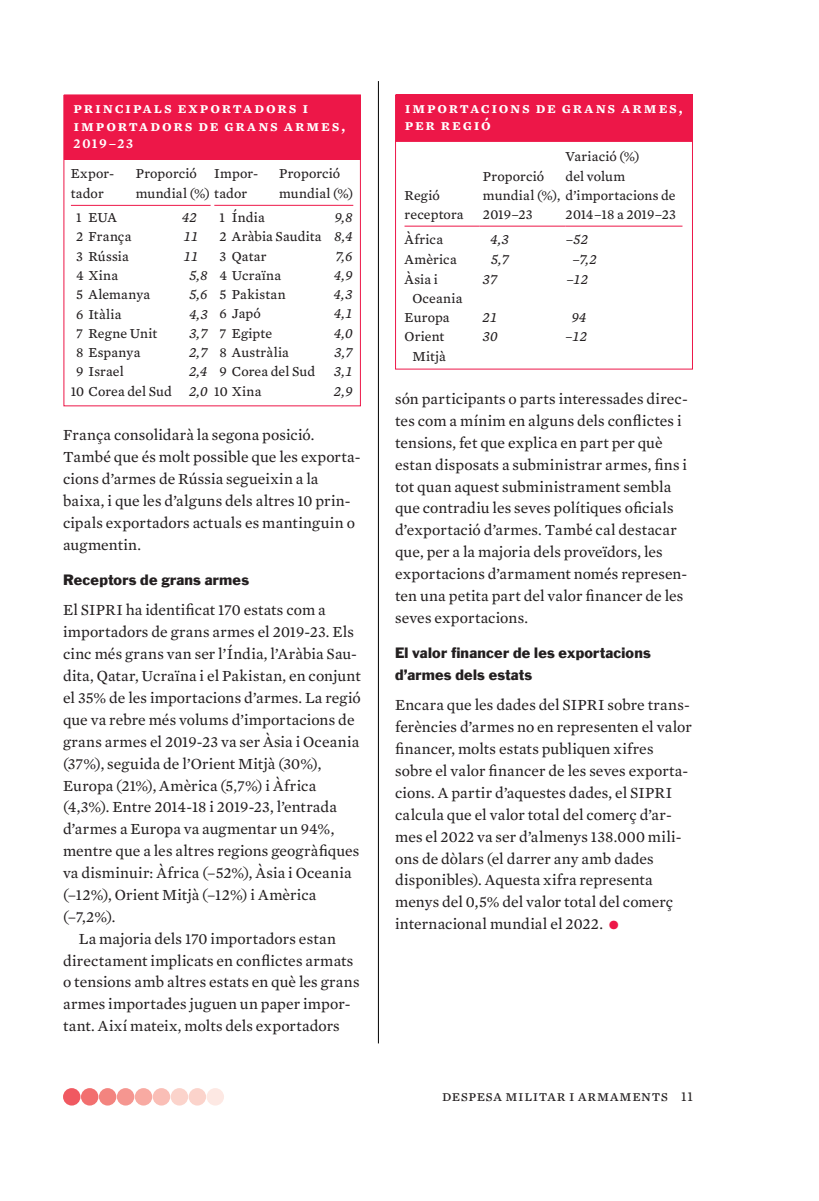
<style>
.page{position:relative;width:819px;height:1201px;background:#fff}
.page>*{position:absolute;margin:0;border:0;box-sizing:border-box;transform-origin:0 0}
.Normal_first_paragraph{font:15.75px/21.9px "Mercury Text G2";letter-spacing:.005em;color:#231f20}
.t1{font:600 15.75px/17.5px "Mercury Text G3";letter-spacing:.12em;color:#fff}
.Header_odd{font:15.75px "Mercury Text G2";letter-spacing:.035em;color:#231f20}
.Table_text{font:14px/19.2px "Mercury Text G3";letter-spacing:.01em;color:#231f20}
.Table_text-2{font:italic 14px "Mercury Text G3";letter-spacing:.015em;color:#231f20}
.Headline_B{font:14px/21.9px "Franklin Gothic Std";letter-spacing:.015em;color:#231f20}
.t2{font:600 14px "Mercury Text G3";color:#fff}
.s1{font-style:italic}
.s2{font-style:normal}
.s3{font-size:31.5px;color:#ed1748}
.s4{font-size:14px}
</style>
<div class="page">
<hr style="left:378px;top:81px;width:1px;height:962px;background:#000">
<div style="left:206px;top:1088px;width:18px;height:17px;background:#fde8e3;border-radius:50%"></div>
<div style="left:189px;top:1088px;width:17px;height:17px;background:#fbd3cb;border-radius:50%"></div>
<div style="left:171px;top:1088px;width:17px;height:17px;background:#fbd3cb;border-radius:50%"></div>
<div style="left:153px;top:1088px;width:17px;height:17px;background:#fabeb6;border-radius:50%"></div>
<div style="left:135px;top:1088px;width:17px;height:17px;background:#f8aaa2;border-radius:50%"></div>
<div style="left:117px;top:1088px;width:17px;height:17px;background:#f59690;border-radius:50%"></div>
<div style="left:99px;top:1088px;width:17px;height:17px;background:#f3847f;border-radius:50%"></div>
<div style="left:81px;top:1088px;width:17px;height:17px;background:#f26f6f;border-radius:50%"></div>
<div style="left:63px;top:1088px;width:17px;height:17px;background:#f05961;border-radius:50%"></div>
<div style="left:64px;top:95px;width:296px;height:64px;background:#ed1748"></div>
<div style="left:64px;top:94px;width:297px;height:66px;border:1px solid #ed1748"></div>
<hr style="left:71px;top:205px;width:139px;height:1px;background:#ed1748">
<hr style="left:214px;top:205px;width:139px;height:1px;background:#ed1748">
<div style="left:395px;top:95px;width:297px;height:46px;background:#ed1748"></div>
<div style="left:395px;top:94px;width:298px;height:47px;border:1px solid #ed1748"></div>
<div style="left:395px;top:141px;width:298px;height:228px;border:1px solid #ed1748"></div>
<hr style="left:404px;top:226px;width:75px;height:1px;background:#ed1748">
<hr style="left:479px;top:226px;width:86px;height:1px;background:#ed1748">
<hr style="left:565px;top:226px;width:117px;height:1px;background:#ed1748">
<p class="t1" style="left:74px;top:98px;width:273px">principals exportadors i importadors de grans armes,</p>
<p class="t2" style="left:74px;top:133px;width:61px">2019–23</p>
<p class="Table_text" style="left:71px;top:163px;width:45px">Expor-</p>
<p class="Table_text" style="left:136px;top:163px;width:63px">Proporció</p>
<p class="Table_text" style="left:71px;top:183px;width:34px">tador</p>
<p class="Table_text" style="left:136px;top:183px;width:113px">mundial (%) tador</p>
<p class="Table_text" style="left:76px;top:207px;width:42px">1 EUA</p>
<p class="Table_text-2" style="left:182px;top:207px;width:16px">42</p>
<p class="Table_text" style="left:76px;top:226px;width:57px">2 França</p>
<p class="Table_text-2" style="left:184px;top:227px;width:16px">11</p>
<p class="Table_text" style="left:76px;top:246px;width:54px">3 Rússia</p>
<p class="Table_text-2" style="left:184px;top:246px;width:16px">11</p>
<p class="Table_text" style="left:76px;top:265px;width:43px">4 Xina</p>
<p class="Table_text-2" style="left:189px;top:265px;width:20px">5,8</p>
<p class="Table_text" style="left:76px;top:284px;width:76px">5 Alemanya</p>
<p class="Table_text-2" style="left:189px;top:284px;width:20px">5,6</p>
<p class="Table_text" style="left:76px;top:303px;width:47px">6 Itàlia</p>
<p class="Table_text-2" style="left:189px;top:304px;width:20px">4,3</p>
<p class="Table_text" style="left:76px;top:323px;width:82px">7 Regne Unit</p>
<p class="Table_text-2" style="left:189px;top:323px;width:20px">3,7</p>
<p class="Table_text" style="left:76px;top:342px;width:66px">8 Espanya</p>
<p class="Table_text-2" style="left:189px;top:342px;width:20px">2,7</p>
<p class="Table_text" style="left:76px;top:361px;width:49px">9 Israel</p>
<p class="Table_text-2" style="left:189px;top:361px;width:20px">2,4</p>
<p class="Table_text" style="left:71px;top:380px;width:102px">10 Corea del Sud</p>
<p class="Table_text-2" style="left:189px;top:381px;width:20px">2,0</p>
<p class="Table_text" style="left:214px;top:163px;width:46px">Impor-</p>
<p class="Table_text" style="left:279px;top:163px;width:76px">Proporció mundial (%)</p>
<p class="Table_text" style="left:219px;top:207px;width:47px">1 Índia</p>
<p class="Table_text-2" style="left:335px;top:207px;width:19px">9,8</p>
<p class="Table_text" style="left:219px;top:226px;width:135px">2 Aràbia Saudita <span class="s1">8,4</span></p>
<p class="Table_text" style="left:219px;top:246px;width:49px">3 Qatar</p>
<p class="Table_text-2" style="left:335px;top:246px;width:19px">7,6</p>
<p class="Table_text" style="left:219px;top:265px;width:63px">4 Ucraïna</p>
<p class="Table_text-2" style="left:334px;top:265px;width:20px">4,9</p>
<p class="Table_text" style="left:219px;top:284px;width:68px">5 Pakistan</p>
<p class="Table_text-2" style="left:334px;top:284px;width:20px">4,3</p>
<p class="Table_text" style="left:219px;top:303px;width:43px">6 Japó</p>
<p class="Table_text-2" style="left:334px;top:303px;width:20px">4,1</p>
<p class="Table_text" style="left:219px;top:323px;width:54px">7 Egipte</p>
<p class="Table_text-2" style="left:334px;top:323px;width:20px">4,0</p>
<p class="Table_text" style="left:219px;top:342px;width:71px">8 Austràlia</p>
<p class="Table_text-2" style="left:334px;top:342px;width:20px">3,7</p>
<p class="Table_text" style="left:219px;top:361px;width:97px">9 Corea del Sud</p>
<p class="Table_text-2" style="left:334px;top:361px;width:20px">3,1</p>
<p class="Table_text" style="left:214px;top:380px;width:49px">10 Xina</p>
<p class="Table_text-2" style="left:334px;top:380px;width:20px">2,9</p>
<p class="Normal_first_paragraph" style="left:63px;top:423px;width:299px">França consolidarà la segona posició.<br>També que és molt possible que les exporta&shy;cions d’armes de Rússia segueixin a la baixa, i que les d’alguns dels altres 10 prin&shy;cipals exportadors actuals es mantinguin o augmentin.</p>
<p class="Headline_B" style="left:63px;top:568px;width:187px">Receptors de grans armes</p>
<p class="Normal_first_paragraph" style="left:63px;top:598px;width:299px">El SIPRI ha identificat 170 estats com a importadors de grans armes el 2019-23. Els cinc més grans van ser l’Índia, l’Aràbia Sau&shy;dita, Qatar, Ucraïna i el Pakistan, en conjunt el 35% de les importacions d’armes. La regió que va rebre més volums d’importacions de grans armes el 2019-23 va ser Àsia i Oceania (37%), seguida de l’Orient Mitjà (30%), Europa (21%), Amèrica (5,7%) i Àfrica (4,3%). Entre 2014-18 i 2019-23, l’entrada d’armes a Europa va augmentar un 94%, mentre que a les altres regions geogràfiques va disminuir: Àfrica (–52%), Àsia i Oceania (–12%), Orient Mitjà (–12%) i Amèrica (–7,2%).</p>
<p class="Normal_first_paragraph" style="left:63px;top:926px;width:298px;text-indent:16px">La majoria dels 170 importadors estan directament implicats en conflictes armats o tensions amb altres estats en què les grans armes importades juguen un paper impor&shy;tant. Així mateix, molts dels exportadors</p>
<p class="t1" style="left:404px;top:98px;width:279px">importacions de grans armes, per regió</p>
<p class="Table_text" style="left:404px;top:185px;width:60px">Regió receptora</p>
<p class="Table_text" style="left:565px;top:146px;width:76px">Variació (%) del volum</p>
<p class="Table_text" style="left:565px;top:204px;width:112px">2014–18 a 2019–23</p>
<p class="Table_text" style="left:483px;top:166px;width:194px">Proporció<br>mundial (%), d’importacions de<br>2019–23</p>
<p class="Table_text" style="left:404px;top:229px;width:40px">Àfrica</p>
<p class="Table_text-2" style="left:490px;top:229px;width:20px">4,3</p>
<p class="Table_text-2" style="left:566px;top:229px;width:24px"><span class="s2">–</span>52</p>
<p class="Table_text" style="left:404px;top:249px;width:54px">Amèrica</p>
<p class="Table_text-2" style="left:491px;top:249px;width:20px">5,7</p>
<p class="Table_text-2" style="left:572px;top:249px;width:26px"><span class="s2">–</span>7,2</p>
<p class="Table_text" style="left:412px;top:269px;width:52px;text-indent:-8px">Àsia i<br>Oceania</p>
<p class="Table_text-2" style="left:483px;top:269px;width:16px">37</p>
<p class="Table_text-2" style="left:566px;top:269px;width:23px"><span class="s2">–</span>12</p>
<p class="Table_text" style="left:404px;top:306px;width:47px">Europa</p>
<p class="Table_text-2" style="left:483px;top:307px;width:16px">21</p>
<p class="Table_text-2" style="left:571px;top:307px;width:16px">94</p>
<p class="Table_text" style="left:404px;top:326px;width:43px;text-align:center">Orient<br>Mitjà</p>
<p class="Table_text-2" style="left:483px;top:326px;width:16px">30</p>
<p class="Table_text-2" style="left:565px;top:326px;width:23px">–12</p>
<p class="Normal_first_paragraph" style="left:395px;top:387px;width:294px">són participants o parts interessades direc&shy;tes com a mínim en alguns dels conflictes i tensions, fet que explica en part per què estan disposats a subministrar armes, fins i tot quan aquest subministrament sembla que contradiu les seves polítiques oficials d’exportació d’armes. També cal destacar que, per a la majoria dels proveïdors, les exportacions d’armament només represen&shy;ten una petita part del valor financer de les seves exportacions.</p>
<p class="Headline_B" style="left:395px;top:641px;width:257px">El valor financer de les exportacions d’armes dels estats</p>
<p class="Normal_first_paragraph" style="left:395px;top:693px;width:298px">Encara que les dades del SIPRI sobre trans&shy;ferències d’armes no en representen el valor financer, molts estats publiquen xifres sobre el valor financer de les seves exporta&shy;cions. A partir d’aquestes dades, el SIPRI calcula que el valor total del comerç d’ar&shy;mes el 2022 va ser d’almenys 138.000 mili&shy;ons de dòlars (el darrer any amb dades disponibles). Aquesta xifra representa menys del 0,5% del valor total del comerç internacional mundial el 2022. <span class="s3">•</span></p>
<p class="Header_odd" style="left:442px;top:1084px;width:252px">despesa militar i armaments <span class="s4">11</span></p>
</div>
